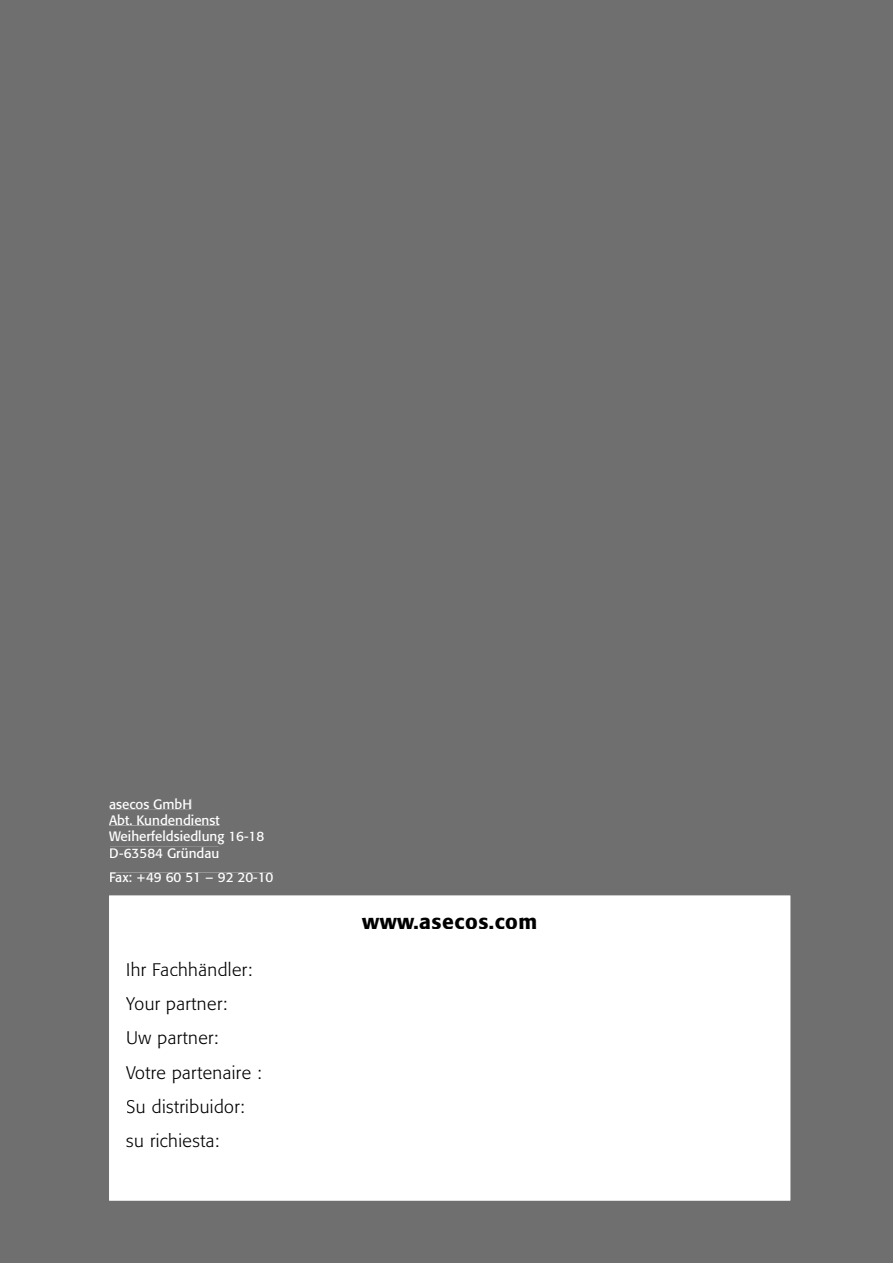
<style>
.page{position:relative;width:893px;height:1263px;background:#706f6f}
.page>*{position:absolute;margin:0;border:0;box-sizing:border-box;transform-origin:0 0}
.t1{font:500 21px "Formata Pro";letter-spacing:.025em;color:#000}
.t2{font:300 18px/34.3px "Formata Pro";letter-spacing:.025em;color:#000}
.t3{font:13.5px/16.2px "Formata Pro";color:#fff}
</style>
<div class="page">
<svg style="left:109px;top:896px;width:681px;height:304px"></svg>
<div style="left:362px;top:917px;width:174px;height:12px;background:#fff"></div>
<div style="left:127px;top:961px;width:124px;height:15px;background:#fff"></div>
<div style="left:126px;top:997px;width:100px;height:17px;background:#fff"></div>
<div style="left:128px;top:1031px;width:89px;height:17px;background:#fff"></div>
<div style="left:126px;top:1065px;width:135px;height:18px;background:#fff"></div>
<div style="left:127px;top:1099px;width:117px;height:14px;background:#fff"></div>
<div style="left:127px;top:1133px;width:91px;height:14px;background:#fff"></div>
<div style="left:110px;top:798px;width:81px;height:11px;background:#706f6f"></div>
<div style="left:109px;top:814px;width:111px;height:11px;background:#706f6f"></div>
<div style="left:109px;top:831px;width:155px;height:14px;background:#706f6f"></div>
<div style="left:110px;top:847px;width:108px;height:11px;background:#706f6f"></div>
<div style="left:110px;top:873px;width:163px;height:9px;background:#706f6f"></div>
<p class="t3" style="left:109px;top:796px;width:157px">asecos GmbH<br>Abt. Kundendienst<br>Weiherfeldsiedlung 16-18<br>D-63584 Gründau</p>
<p class="t3" style="left:109px;top:869px;width:166px">Fax: +49 60 51 – 92 20-10</p>
<h2 class="t2" style="left:126px;top:953px;width:137px">Ihr Fachhändler:<br>Your partner:<br>Uw partner:<br>Votre partenaire :<br>Su distribuidor: su richiesta:</h2>
<h1 class="t1" style="left:362px;top:910px;width:177px">www.asecos.com</h1>
</div>
